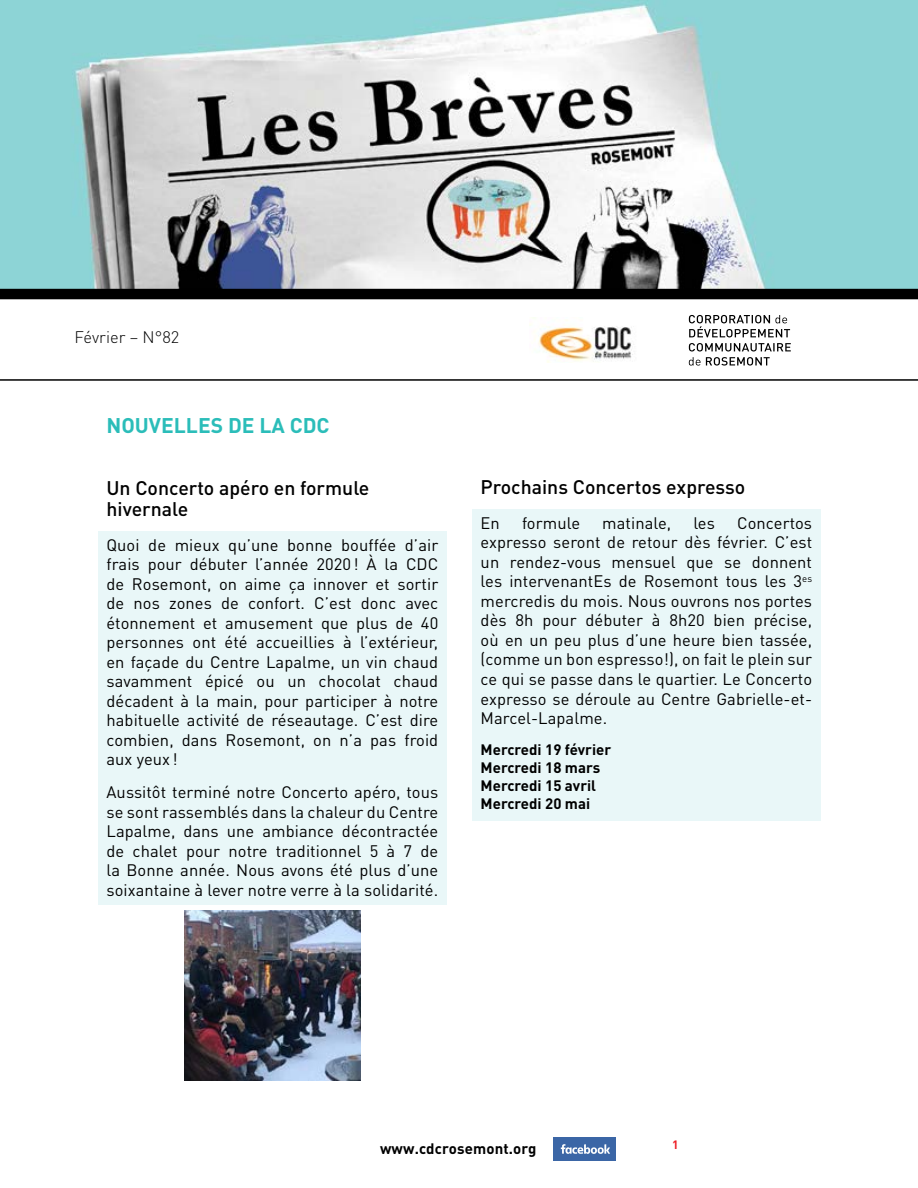
<style>
.page{position:relative;width:918px;height:1188px;background:#fff}
.page>*{position:absolute;margin:0;border:0;box-sizing:border-box;transform-origin:0 0}
.t1{font:700 21px "DIN Pro";color:#2bbdb9}
.t2{font:500 19.5px/21px "DIN";color:#000}
.t3{font:16.5px/19.5px "DIN Pro";letter-spacing:.005em;color:#000;text-align:justify}
.t4{font:300 16.5px "DIN Pro";letter-spacing:.005em;color:#000}
.t5{font:700 15px/18px "DIN Pro";color:#000}
.t6{font:700 12px "DIN Pro";color:#ed1d24}
</style>
<div class="page">
<div style="left:554px;top:1137px;width:62px;height:24px;background:#3b66a6"></div>
<svg style="left:561px;top:1144px;width:49px;height:10px"></svg>
<div style="left:472px;top:509px;width:349px;height:312px;background:#e9f7f8"></div>
<div style="left:98px;top:531px;width:349px;height:374px;background:#e9f7f8"></div>
<img style="left:0;top:0;width:918px;height:289px">
<img style="left:529px;top:317px;width:104px;height:45px">
<div style="left:0;top:289px;width:918px;height:10px;background:#000"></div>
<hr style="left:0;top:379px;width:918px;height:2px;background:#000">
<svg style="left:689px;top:343px;width:102px;height:23px"></svg>
<svg style="left:689px;top:315px;width:101px;height:22px"></svg>
<img style="left:185px;top:910px;width:175px;height:170px">
<p class="t4" style="left:75px;top:326px;width:106px">Février – N°82</p>
<p class="t1" style="left:106px;top:411px;width:225px">NOUVELLES DE LA CDC</p>
<p class="t2" style="left:106px;top:477px;width:264px">Un Concerto apéro en formule hivernale</p>
<p class="t3" style="left:106px;top:534px;width:333px">Quoi de mieux qu’une bonne bouffée d’air frais pour débuter l’année 2020 ! À la CDC de Rosemont, on aime ça innover et sortir de nos zones de confort. C’est donc avec étonnement et amusement que plus de 40 personnes ont été accueillies à l’extérieur, en façade du Centre Lapalme, un vin chaud savamment épicé ou un chocolat chaud décadent à la main, pour participer à notre habituelle activité de réseautage. C’est dire combien, dans Rosemont, on n’a pas froid aux yeux !</p>
<p class="t3" style="left:106px;top:782px;width:333px">Aussitôt terminé notre Concerto apéro, tous se sont rassemblés dans la chaleur du Centre Lapalme, dans une ambiance décontractée de chalet pour notre traditionnel 5 à 7 de la Bonne année. Nous avons été plus d’une soixantaine à lever notre verre à la solidarité.</p>
<p class="t2" style="left:481px;top:476px;width:266px">Prochains Concertos expresso</p>
<p class="t3" style="left:481px;top:513px;width:21px">En</p>
<p class="t3" style="left:522px;top:513px;width:60px">formule</p>
<p class="t3" style="left:602px;top:513px;width:71px">matinale,</p>
<p class="t3" style="left:693px;top:513px;width:23px">les</p>
<p class="t3" style="left:481px;top:513px;width:333px;text-indent:257px">Concertos expresso seront de retour dès février. C’est un rendez-vous mensuel que se donnent les intervenantEs de Rosemont tous les 3<sup>es </sup>mercredis du mois. Nous ouvrons nos portes dès 8h pour débuter à 8h20 bien précise, où en un peu plus d’une heure bien tassée, (comme un bon espresso!), on fait le plein sur ce qui se passe dans le quartier. Le Concerto expresso se déroule au Centre Gabrielle-et-Marcel-Lapalme.</p>
<p class="t5" style="left:481px;top:740px;width:132px">Mercredi 19 février<br>Mercredi 18 mars<br>Mercredi 15 avril<br>Mercredi 20 mai</p>
<p class="t5" style="left:380px;top:1139px;width:158px">www.cdcrosemont.org</p>
<p class="t6" style="left:672px;top:1137px;width:8px">1</p>
</div>
